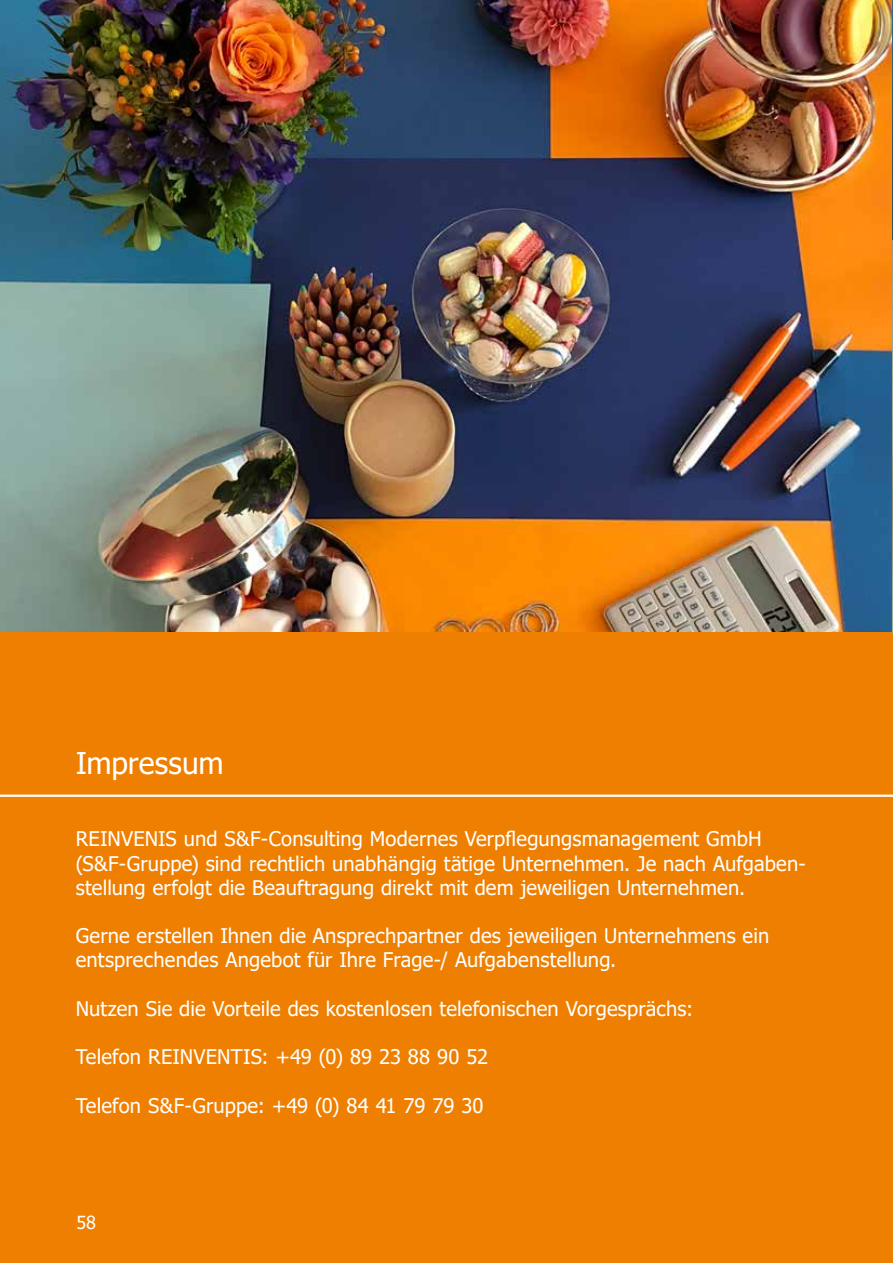
<style>
.page{position:relative;width:893px;height:1263px;background:#fff}
.page>*{position:absolute;margin:0;border:0;box-sizing:border-box;transform-origin:0 0}
.t1{font:30px "Tahoma";color:#fff}
.t2{font:20.1px/24.2px "Tahoma";letter-spacing:.005em;color:#fff}
.t3{font:18px "Tahoma";color:#fff}
</style>
<div class="page">
<div style="left:0;top:631px;width:893px;height:632px;background:#ee7f00"></div>
<hr style="left:0;top:795px;width:893px;height:2px;background:#fff">
<img style="left:0;top:0;width:893px;height:632px">
<h1 class="t1" style="left:76px;top:743px;width:150px">Impressum</h1>
<p class="t2" style="left:76px;top:828px;width:731px">REINVENIS und S&amp;F-Consulting Modernes Verpflegungsmanagement GmbH (S&amp;F-Gruppe) sind rechtlich unabhängig tätige Unternehmen. Je nach Aufgaben&shy;stellung erfolgt die Beauftragung direkt mit dem jeweiligen Unternehmen.</p>
<p class="t2" style="left:76px;top:925px;width:695px">Gerne erstellen Ihnen die Ansprechpartner des jeweiligen Unternehmens ein entsprechendes Angebot für Ihre Frage-/ Aufgabenstellung.</p>
<p class="t2" style="left:76px;top:997px;width:619px">Nutzen Sie die Vorteile des kostenlosen telefonischen Vorgesprächs:</p>
<p class="t2" style="left:76px;top:1046px;width:414px">Telefon REINVENTIS: +49 (0) 89 23 88 90 52</p>
<p class="t2" style="left:76px;top:1094px;width:409px">Telefon S&amp;F-Gruppe: +49 (0) 84 41 79 79 30</p>
<p class="t3" style="left:76px;top:1210px;width:21px">58</p>
</div>
